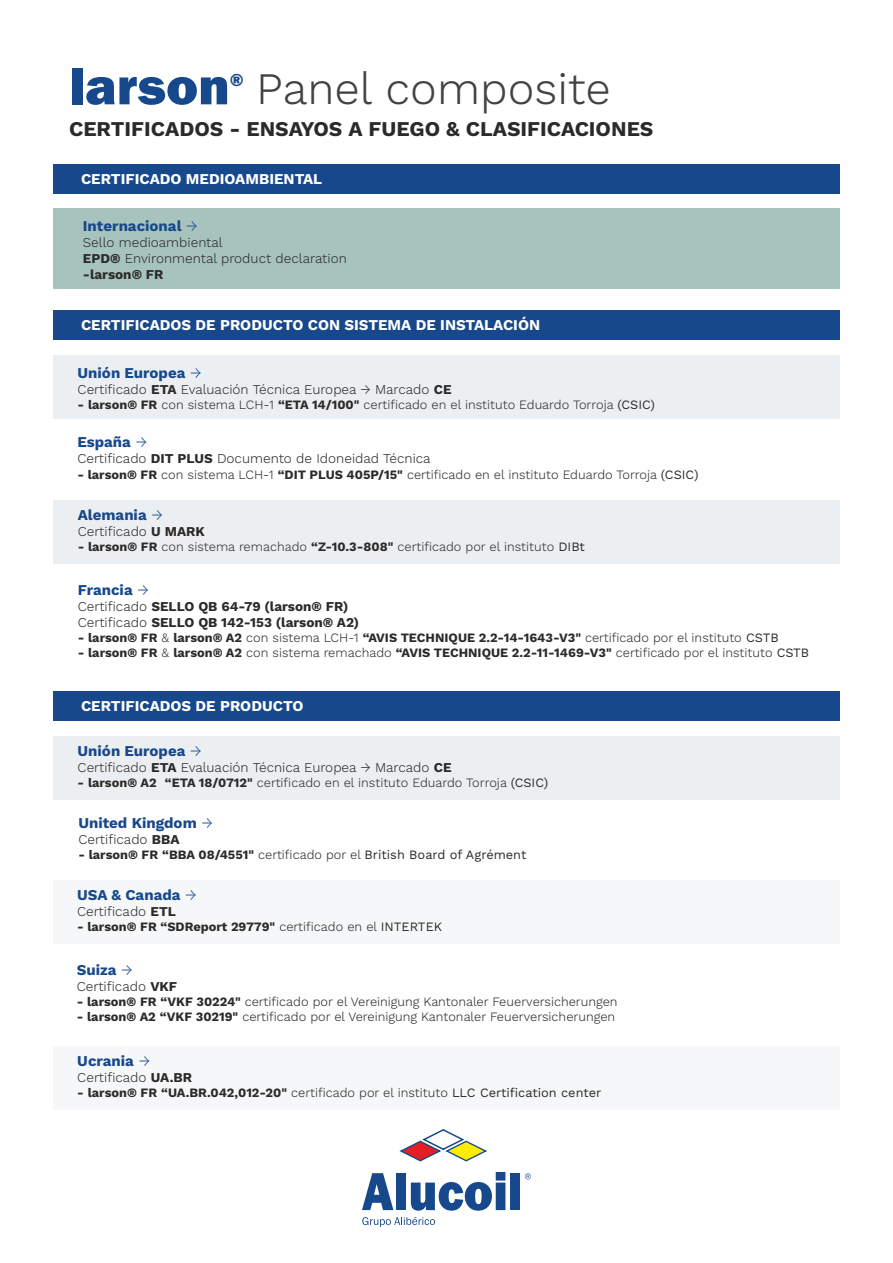
<style>
.page{position:relative;width:893px;height:1263px;background:#fff}
.page>*{position:absolute;margin:0;border:0;box-sizing:border-box;transform-origin:0 0}
.t1{font:300 45px "Work Sans";color:#434242}
.t2{font:700 21px "Work Sans";color:#2b2a29}
.t3{font:800 18px "Franklin Gothic";color:#16488b}
.t4{font:700 15px "Work Sans";color:#16488b}
.t5{font:700 15px "Work Sans";color:#fefefe}
.t6{font:300 13.5px/15.9px "Work Sans";color:#2b2a29}
.t7{font:700 13.5px/15.9px "Work Sans";color:#2b2a29}
.t8{font:300 12.75px "Work Sans";color:#2b2a29}
.t9{font:700 12.75px "Work Sans";color:#2b2a29}
.s1{font-family:"Franklin Gothic";font-weight:800;font-size:54px;color:#16488b}
.s2{font-weight:300}
.s3{font-weight:700}
.s4{font-weight:400}
</style>
<div class="page">
<svg style="left:362px;top:1217px;width:73px;height:10px"></svg>
<svg style="left:362px;top:1173px;width:31px;height:37px"></svg>
<div style="left:396px;top:1173px;width:10px;height:37px;background:#16488b"></div>
<svg style="left:411px;top:1172px;width:94px;height:39px"></svg>
<div style="left:511px;top:1173px;width:9px;height:37px;background:#16488b"></div>
<svg style="left:525px;top:1173px;width:6px;height:6px"></svg>
<svg style="left:399px;top:1129px;width:88px;height:32px"></svg>
<div style="left:53px;top:355px;width:787px;height:64px;background:#eceff1"></div>
<div style="left:53px;top:208px;width:787px;height:81px;background:#a6c4bd"></div>
<div style="left:53px;top:500px;width:787px;height:63px;background:#eceff1"></div>
<div style="left:53px;top:1046px;width:787px;height:64px;background:#f5f7f8"></div>
<div style="left:53px;top:880px;width:787px;height:64px;background:#f5f7f8"></div>
<div style="left:53px;top:164px;width:787px;height:29px;background:#16488b"></div>
<div style="left:53px;top:310px;width:787px;height:30px;background:#16488b"></div>
<div style="left:53px;top:691px;width:787px;height:30px;background:#16488b"></div>
<div style="left:53px;top:736px;width:787px;height:63px;background:#eceff1"></div>
<h1 class="t1" style="left:69px;top:70px;width:543px"><span class="s1">larson</span> Panel composite</h1>
<h2 class="t2" style="left:69px;top:120px;width:586px">CERTIFICADOS - ENSAYOS A FUEGO &amp; CLASIFICACIONES</h2>
<p class="t5" style="left:81px;top:173px;width:243px">CERTIFICADO MEDIOAMBIENTAL</p>
<h3 class="t3" style="left:230px;top:74px;width:15px">®</h3>
<p class="t4" style="left:83px;top:219px;width:116px">Internacional <span class="s2">→</span></p>
<p class="t6" style="left:83px;top:236px;width:265px">Sello medioambiental<br><span class="s3">EPD®</span> Environmental product declaration <span class="s3">-larson® FR</span></p>
<p class="t5" style="left:81px;top:319px;width:461px">CERTIFICADOS DE PRODUCTO CON SISTEMA DE INSTALACIÓN</p>
<p class="t4" style="left:78px;top:366px;width:125px">Unión Europea <span class="s2">→</span></p>
<p class="t6" style="left:78px;top:382px;width:375px">Certificado <span class="s3">ETA</span> Evaluación Técnica Europea → Marcado <span class="s3">CE</span></p>
<p class="t8" style="left:78px;top:399px;width:579px"><span class="s3">- larson® FR</span> con sistema LCH-1 <span class="s3">“ETA 14/100"</span> certificado en el instituto Eduardo Torroja <span class="s4">(CSIC)</span></p>
<p class="t4" style="left:77px;top:436px;width:71px">España <span class="s2">→</span></p>
<p class="t6" style="left:77px;top:452px;width:355px">Certificado <span class="s3">DIT PLUS</span> Documento de Idoneidad Técnica</p>
<p class="t8" style="left:77px;top:469px;width:623px"><span class="s3">- larson® FR</span> con sistema LCH-1 <span class="s3">“DIT PLUS 405P/15"</span> certificado en el instituto Eduardo Torroja <span class="s4">(CSIC)</span></p>
<p class="t4" style="left:78px;top:508px;width:87px">Alemania <span class="s2">→</span></p>
<p class="t6" style="left:78px;top:524px;width:129px">Certificado <span class="s3">U MARK</span></p>
<p class="t8" style="left:78px;top:541px;width:509px"><span class="s3">- larson® FR</span> con sistema remachado <span class="s3">“Z-10.3-808"</span> certificado por el instituto <span class="s4">DIBt</span></p>
<p class="t4" style="left:78px;top:583px;width:72px">Francia <span class="s2">→</span></p>
<p class="t7" style="left:78px;top:599px;width:283px"><span class="s2">Certificado</span> SELLO QB 64-79 (larson® FR)<br><span class="s2">Certificado</span> SELLO QB 142-153 (larson® A2)</p>
<p class="t9" style="left:78px;top:632px;width:702px">- larson® FR <span class="s2">&amp;</span> larson® A2 <span class="s2">con sistema LCH-1</span> “AVIS TECHNIQUE 2.2-14-1643-V3" <span class="s2">certificado por el instituto</span> <span class="s4">CSTB</span></p>
<p class="t9" style="left:78px;top:647px;width:733px">- larson® FR <span class="s2">&amp;</span> larson® A2 <span class="s2">con sistema remachado</span> “AVIS TECHNIQUE 2.2-11-1469-V3" <span class="s2">certificado por el instituto</span> <span class="s4">CSTB</span></p>
<p class="t5" style="left:81px;top:700px;width:224px">CERTIFICADOS DE PRODUCTO</p>
<p class="t4" style="left:78px;top:745px;width:125px">Unión Europea <span class="s2">→</span></p>
<p class="t6" style="left:78px;top:761px;width:375px">Certificado <span class="s3">ETA</span> Evaluación Técnica Europea → Marcado <span class="s3">CE</span></p>
<p class="t8" style="left:78px;top:778px;width:472px"><span class="s3">- larson® A2 “ETA 18/0712"</span> certificado en el instituto Eduardo Torroja <span class="s4">(CSIC)</span></p>
<p class="t4" style="left:78px;top:816px;width:136px">United Kingdom <span class="s2">→</span></p>
<p class="t6" style="left:78px;top:832px;width:103px">Certificado <span class="s3">BBA</span></p>
<p class="t9" style="left:78px;top:849px;width:450px">- larson® FR “BBA 08/4551" <span class="s2">certificado por el</span> <span class="s4">British Board of Agrément</span></p>
<p class="t4" style="left:77px;top:889px;width:121px">USA &amp; Canada <span class="s2">→</span></p>
<p class="t6" style="left:77px;top:905px;width:101px">Certificado <span class="s3">ETL</span></p>
<p class="t9" style="left:77px;top:922px;width:367px">- larson® FR “SDReport 29779" <span class="s2">certificado en el</span> <span class="s4">INTERTEK</span></p>
<p class="t4" style="left:77px;top:964px;width:57px">Suiza <span class="s2">→</span></p>
<p class="t6" style="left:77px;top:980px;width:102px">Certificado <span class="s3">VKF</span></p>
<p class="t8" style="left:77px;top:997px;width:542px"><span class="s3">- larson® FR “VKF 30224"</span> certificado por el Vereinigung Kantonaler Feuerversicherungen</p>
<p class="t8" style="left:77px;top:1012px;width:540px"><span class="s3">- larson® A2 “VKF 30219"</span> certificado por el Vereinigung Kantonaler Feuerversicherungen</p>
<p class="t4" style="left:77px;top:1054px;width:74px">Ucrania <span class="s2">→</span></p>
<p class="t6" style="left:77px;top:1071px;width:116px">Certificado <span class="s3">UA.BR</span></p>
<p class="t9" style="left:77px;top:1087px;width:526px">- larson® FR “UA.BR.042,012-20" <span class="s2">certificado por el instituto</span> <span class="s4">LLC Certification center</span></p>
</div>
